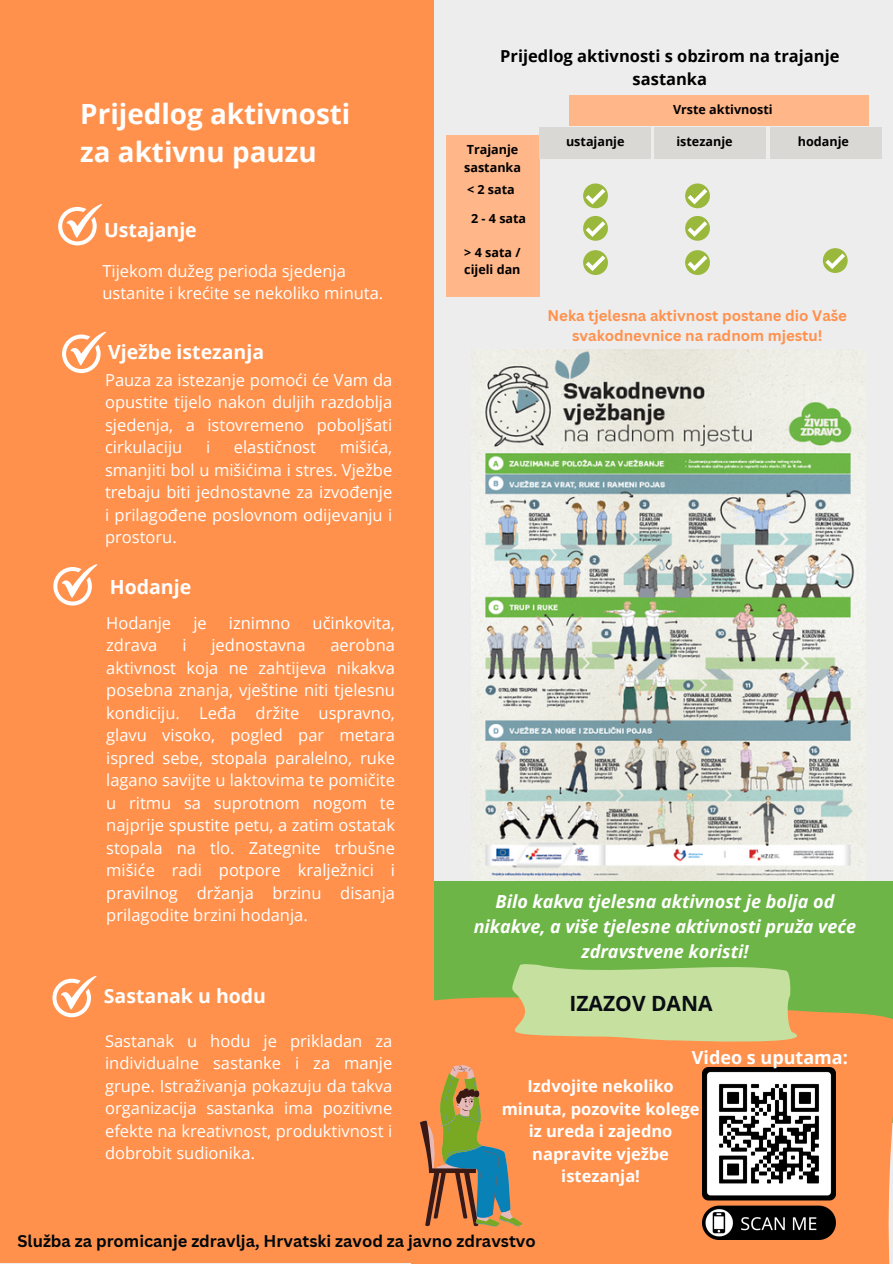
<style>
.page{position:relative;width:893px;height:1264px;background:#fff}
.page>*{position:absolute;margin:0;border:0;box-sizing:border-box;transform-origin:0 0}
.t1{font:700 27.75px/38.2px "Open Sans";color:#fff}
.t2{font:700 21px "Open Sans";color:#0a0e14}
.t3{font:700 19.5px "Open Sans";color:#fff}
.t4{font:italic 700 18px/24.8px "Open Sans";color:#fff;text-align:center}
.t5{font:700 18px "Open Sans";color:#fff}
.t6{font:16.5px/22.5px "Open Sans";color:#fff;text-align:justify}
.t7{font:700 16.5px/22.5px "Open Sans";color:#fff;text-align:center}
.t8{font:700 16.5px "Canva Sans";color:#01070a}
.t9{font:700 16.5px/22.5px "Open Sans";color:#000;text-align:center}
.t10{font:700 15px/20.2px "Canva Sans";color:#ff914d;text-align:center}
.t11{font:700 12.6px "Open Sans";color:#000}
</style>
<div class="page">
<div style="left:0;top:0;width:892px;height:1263px;background:#ededed"></div>
<div style="left:11px;top:880px;width:881px;height:242px;background:#6db546"></div>
<div style="left:0;top:0;width:433px;height:1262px;background:#ff914d"></div>
<img style="left:471px;top:349px;width:394px;height:531px">
<svg style="left:58px;top:204px;width:44px;height:41px"></svg>
<svg style="left:62px;top:331px;width:44px;height:42px"></svg>
<svg style="left:53px;top:564px;width:44px;height:41px"></svg>
<svg style="left:52px;top:976px;width:44px;height:41px"></svg>
<svg style="left:583px;top:183px;width:25px;height:25px"></svg>
<div style="left:446px;top:135px;width:93px;height:162px;background:#ffb688"></div>
<div style="left:539px;top:127px;width:112px;height:32px;background:#d9d8d4"></div>
<div style="left:653px;top:127px;width:112px;height:32px;background:#d9d8d4"></div>
<div style="left:769px;top:127px;width:112px;height:32px;background:#d9d8d4"></div>
<div style="left:569px;top:95px;width:299px;height:30px;background:#ffb688"></div>
<svg style="left:583px;top:216px;width:25px;height:25px"></svg>
<svg style="left:583px;top:250px;width:25px;height:25px"></svg>
<svg style="left:685px;top:183px;width:24px;height:25px"></svg>
<svg style="left:685px;top:216px;width:24px;height:25px"></svg>
<svg style="left:685px;top:250px;width:24px;height:25px"></svg>
<svg style="left:822px;top:248px;width:25px;height:25px"></svg>
<div style="left:391px;top:1012px;width:501px;height:251px;background:#ff914d"></div>
<svg style="left:420px;top:959px;width:403px;height:267px;background:#d8a360"></svg>
<img style="left:702px;top:1067px;width:133px;height:171px">
<p class="t1" style="left:80px;top:94px;width:272px">Prijedlog aktivnosti za aktivnu pauzu</p>
<h5 class="t3" style="left:104px;top:216px;width:94px">Ustajanje</h5>
<p class="t6" style="left:102px;top:259px;width:282px">Tijekom dužeg perioda sjedenja ustanite i krećite se nekoliko minuta.</p>
<p class="t3" style="left:108px;top:338px;width:158px">Vježbe istezanja</p>
<p class="t6" style="left:105px;top:368px;width:289px">Pauza za istezanje pomoći će Vam da opustite tijelo nakon duljih razdoblja sjedenja, a istovremeno poboljšati cirkulaciju</p>
<p class="t6" style="left:105px;top:435px;width:289px;text-indent:234px">mišića, smanjiti bol u mišićima i stres. Vježbe trebaju biti jednostavne za izvođenje i prilagođene poslovnom odijevanju i prostoru.</p>
<p class="t6" style="left:206px;top:435px;width:6px">i</p>
<p class="t6" style="left:234px;top:435px;width:84px">elastičnost</p>
<h3 class="t3" style="left:110px;top:573px;width:83px">Hodanje</h3>
<h3 class="t6" style="left:106px;top:611px;width:66px">Hodanje</h3>
<h3 class="t6" style="left:193px;top:611px;width:15px">je</h3>
<h3 class="t6" style="left:229px;top:611px;width:63px">iznimno</h3>
<h3 class="t6" style="left:312px;top:611px;width:84px">učinkovita,</h3>
<h3 class="t6" style="left:106px;top:633px;width:53px">zdrava</h3>
<h3 class="t6" style="left:182px;top:633px;width:6px">i</h3>
<h3 class="t6" style="left:211px;top:633px;width:96px">jednostavna</h3>
<h3 class="t6" style="left:106px;top:633px;width:290px;text-indent:224px">aerobna aktivnost koja ne zahtijeva nikakva posebna znanja, vještine niti tjelesnu kondiciju. Leđa držite uspravno, glavu visoko, pogled par metara ispred sebe, stopala paralelno, ruke lagano savijte u laktovima te pomičite u ritmu sa suprotnom nogom te najprije spustite petu, a zatim ostatak stopala na tlo. Zategnite trbušne mišiće radi potpore kralježnici i pravilnog držanja brzinu disanja prilagodite brzini hodanja.</h3>
<h5 class="t3" style="left:104px;top:982px;width:164px">Sastanak u hodu</h5>
<h5 class="t6" style="left:105px;top:1029px;width:289px">Sastanak u hodu je prikladan za individualne sastanke i za manje grupe. Istraživanja pokazuju da takva organizacija sastanka ima pozitivne efekte na kreativnost, produktivnost i dobrobit sudionika.</h5>
<p class="t9" style="left:500px;top:44px;width:341px">Prijedlog aktivnosti s obzirom na trajanje sastanka</p>
<h4 class="t11" style="left:467px;top:141px;width:53px">Trajanje</h4>
<p class="t11" style="left:464px;top:158px;width:58px">sastanka</p>
<p class="t11" style="left:467px;top:180px;width:49px">&lt; 2 sata</p>
<p class="t11" style="left:471px;top:210px;width:57px">2 - 4 sata</p>
<p class="t11" style="left:464px;top:243px;width:58px">&gt; 4 sata /</p>
<p class="t11" style="left:464px;top:261px;width:58px">cijeli dan</p>
<p class="t11" style="left:673px;top:100px;width:101px">Vrste aktivnosti</p>
<p class="t11" style="left:566px;top:133px;width:60px">ustajanje</p>
<p class="t11" style="left:676px;top:133px;width:58px">istezanje</p>
<p class="t11" style="left:797px;top:133px;width:53px">hodanje</p>
<h5 class="t10" style="left:547px;top:305px;width:301px">Neka tjelesna aktivnost postane dio Vaše svakodnevnice na radnom mjestu!</h5>
<h3 class="t4" style="left:473px;top:888px;width:384px">Bilo kakva tjelesna aktivnost je bolja od nikakve, a više tjelesne aktivnosti pruža veće zdravstvene koristi!</h3>
<p class="t2" style="left:569px;top:989px;width:145px">IZAZOV DANA</p>
<p class="t5" style="left:691px;top:1044px;width:157px">Video s uputama:</p>
<p class="t7" style="left:501px;top:1074px;width:199px">Izdvojite nekoliko minuta, pozovite kolege iz ureda i zajedno napravite vježbe istezanja!</p>
<p class="t8" style="left:17px;top:1229px;width:520px">Služba za promicanje zdravlja, Hrvatski zavod za javno zdravstvo</p>
</div>
